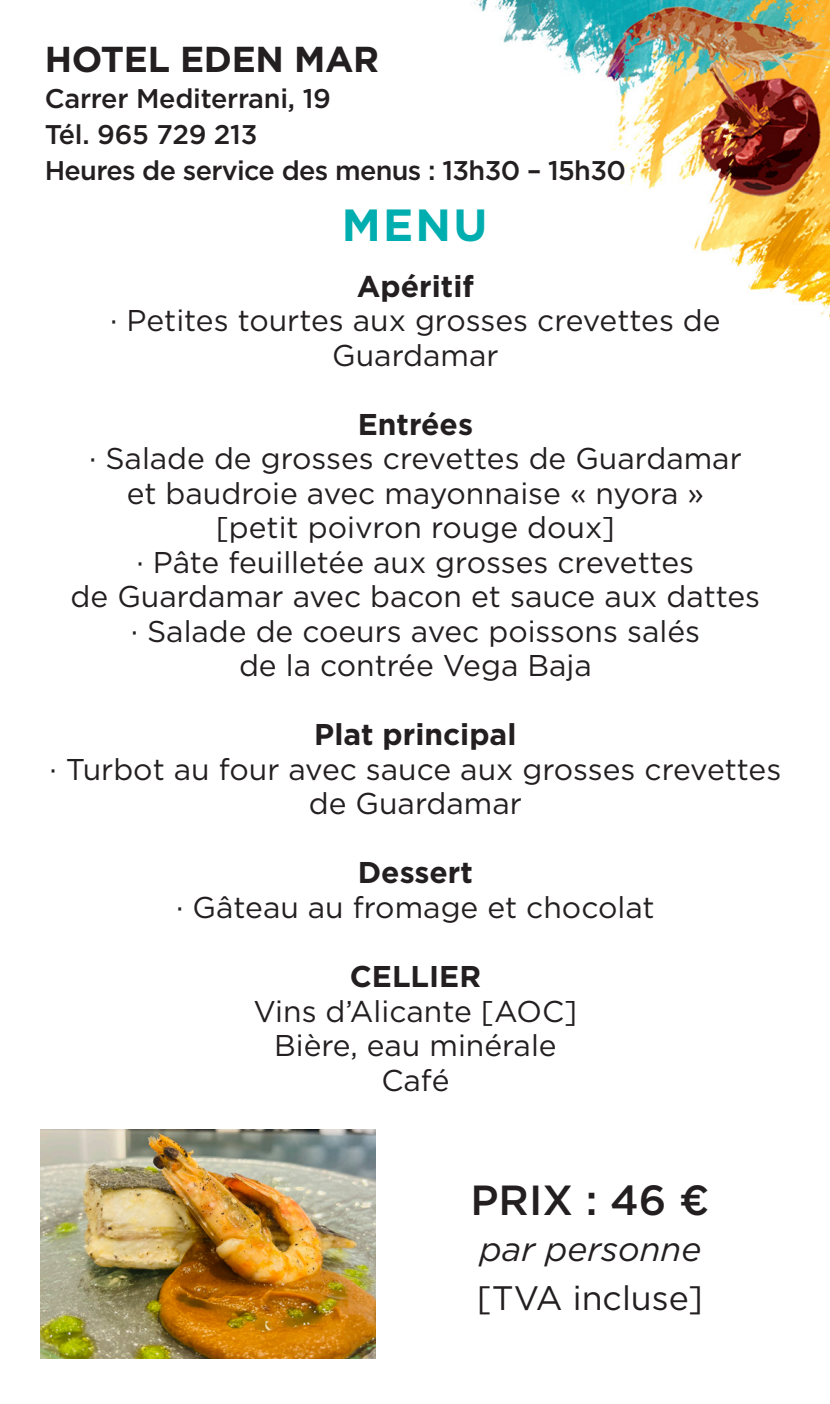
<style>
.page{position:relative;width:830px;height:1404px;background:#fff}
.page>*{position:absolute;margin:0;border:0;box-sizing:border-box;transform-origin:0 0}
.t1{font:700 45px "Gotham";color:#00adaf}
.t2{font:500 42px "Gotham";color:#231f20}
.t3{font:700 36px "Gotham";letter-spacing:-.01em;color:#231f20}
.t4{font:33.9px "Gotham";color:#231f20}
.t5{font:italic 33.9px "Gotham";color:#231f20}
.t6{font:30px/34.5px "Gotham";color:#231f20;text-align:center}
.t7{font:700 30px "Gotham";color:#231f20}
.t8{font:500 27px/36px "Gotham";letter-spacing:-.025em;color:#231f20}
</style>
<div class="page">
<img style="left:40px;top:0;width:789px;height:1359px">
<img style="left:41px;top:1129px;width:334px;height:229px">
<p class="t3" style="left:45px;top:35px;width:336px">HOTEL EDEN MAR</p>
<p class="t8" style="left:45px;top:80px;width:582px">Carrer Mediterrani, 19<br>Tél. 965 729 213<br>Heures de service des menus : 13h30 – 15h30</p>
<h1 class="t1" style="left:341px;top:196px;width:147px">MENU</h1>
<p class="t7" style="left:357px;top:266px;width:118px">Apéritif</p>
<p class="t6" style="left:110px;top:302px;width:611px">· Petites tourtes aux grosses crevettes de<br>Guardamar</p>
<p class="t7" style="left:357px;top:404px;width:117px">Entrées</p>
<p class="t6" style="left:71px;top:440px;width:690px">· Salade de grosses crevettes de Guardamar et baudroie avec mayonnaise « nyora »<br>[petit poivron rouge doux]<br>· Pâte feuilletée aux grosses crevettes<br>de Guardamar avec bacon et sauce aux dattes · Salade de coeurs avec poissons salés<br>de la contrée Vega Baja</p>
<p class="t7" style="left:314px;top:714px;width:203px">Plat principal</p>
<p class="t6" style="left:49px;top:751px;width:733px">· Turbot au four avec sauce aux grosses crevettes de Guardamar</p>
<p class="t7" style="left:357px;top:852px;width:117px">Dessert</p>
<p class="t6" style="left:176px;top:889px;width:480px">· Gâteau au fromage et chocolat</p>
<p class="t7" style="left:349px;top:956px;width:133px">CELLIER</p>
<p class="t6" style="left:253px;top:992px;width:325px">Vins d’Alicante [AOC]<br>Bière, eau minérale<br>Café</p>
<h2 class="t2" style="left:470px;top:1172px;width:240px">PRIX : 46 €</h2>
<p class="t5" style="left:479px;top:1227px;width:223px">par personne</p>
<p class="t4" style="left:476px;top:1275px;width:228px">[TVA incluse]</p>
</div>
